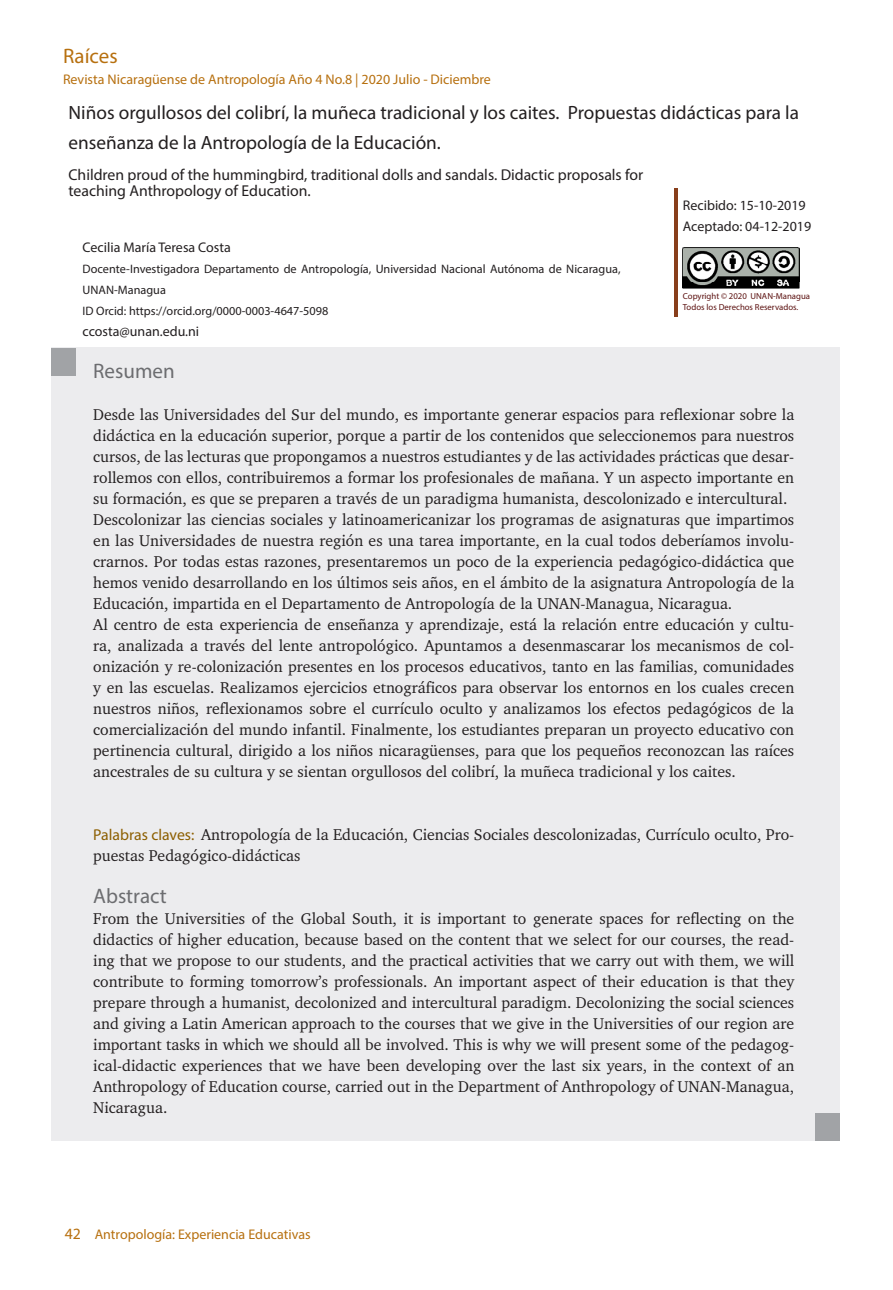
<style>
.page{position:relative;width:893px;height:1290px;background:#fff}
.page>*{position:absolute;margin:0;border:0;box-sizing:border-box;transform-origin:0 0}
.t1{font:21px "Myriad Pro";color:#6c6d70}
.t2{font:21px "Myriad Pro";color:#b7700f}
.t3{font:19.25px/29.8px "Myriad Pro";color:#231f20}
.t4{font:15.75px/21px "Charter";color:#231f20}
.t5{font:15.75px/15.8px "Myriad Pro";color:#231f20}
.t6{font:15.75px "Myriad Pro";color:#b7700f}
.t7{font:14px "Myriad Pro";color:#b7700f}
.t8{font:14px/21px "Myriad Pro";color:#231f20}
.t9{font:14px "Myriad Pro";color:#b47526}
.t10{font:12.25px/21px "Myriad Pro";color:#231f20}
.t11{font:8.75px/10.5px "Myriad Pro";color:#5c1211}
.s1{font-family:"Myriad Pro";color:#8c5e00}
.s2{font-size:15.75px}
</style>
<div class="page">
<div style="left:51px;top:347px;width:789px;height:794px;background:#ececee"></div>
<div style="left:51px;top:348px;width:25px;height:28px;background:#a1a3a6"></div>
<div style="left:815px;top:1113px;width:25px;height:28px;background:#a1a3a6"></div>
<hr style="left:674px;top:188px;width:4px;height:128px;background:#883e1b">
<img style="left:683px;top:247px;width:116px;height:41px">
<p class="t2" style="left:65px;top:43px;width:56px">Raíces</p>
<p class="t7" style="left:63px;top:71px;width:429px">Revista Nicaragüense de Antropología Año 4 No.8 | 2020 Julio - Diciembre</p>
<p class="t7" style="left:66px;top:71px;width:432px">Revista Nicaragüense de Antropología Año 4 No.8 | 2020 Julio - Diciembre</p>
<p class="t3" style="left:68px;top:98px;width:732px">Niños orgullosos del colibrí, la muñeca tradicional y los caites. Propuestas didácticas para la enseñanza de la Antropología de la Educación.</p>
<p class="t5" style="left:68px;top:166px;width:576px">Children proud of the hummingbird, traditional dolls and sandals. Didactic proposals for teaching Anthropology of Education.</p>
<p class="t8" style="left:683px;top:195px;width:130px">Recibido: 15-10-2019<br>Aceptado: 04-12-2019</p>
<p class="t8" style="left:83px;top:237px;width:150px">Cecilia María Teresa Costa</p>
<p class="t10" style="left:83px;top:258px;width:539px">Docente-Investigadora Departamento de Antropología, Universidad Nacional Autónoma de Nicaragua,<br>UNAN-Managua<br>ID Orcid: https://orcid.org/0000-0003-4647-5098</p>
<p class="t8" style="left:83px;top:321px;width:118px">ccosta@unan.edu.ni</p>
<p class="t11" style="left:683px;top:291px;width:129px">Copyright © 2020 UNAN-Managua<br>Todos los Derechos Reservados.</p>
<p class="t1" style="left:93px;top:358px;width:83px">Resumen</p>
<p class="t4" style="left:93px;top:404px;width:703px">Desde las Universidades del Sur del mundo, es importante generar espacios para reflexionar sobre la didáctica en la educación superior, porque a partir de los contenidos que seleccionemos para nuestros cursos, de las lecturas que propongamos a nuestros estudiantes y de las actividades prácticas que desar&shy;rollemos con ellos, contribuiremos a formar los profesionales de mañana. Y un aspecto importante en su formación, es que se preparen a través de un paradigma humanista, descolonizado e intercultural.<br>Descolonizar las ciencias sociales y latinoamericanizar los programas de asignaturas que impartimos en las Universidades de nuestra región es una tarea importante, en la cual todos deberíamos involu&shy;crarnos. Por todas estas razones, presentaremos un poco de la experiencia pedagógico-didáctica que hemos venido desarrollando en los últimos seis años, en el ámbito de la asignatura Antropología de la Educación, impartida en el Departamento de Antropología de la UNAN-Managua, Nicaragua.<br>Al centro de esta experiencia de enseñanza y aprendizaje, está la relación entre educación y cultu&shy;ra, analizada a través del lente antropológico. Apuntamos a desenmascarar los mecanismos de col&shy;onización y re-colonización presentes en los procesos educativos, tanto en las familias, comunidades y en las escuelas. Realizamos ejercicios etnográficos para observar los entornos en los cuales crecen nuestros niños, reflexionamos sobre el currículo oculto y analizamos los efectos pedagógicos de la comercialización del mundo infantil. Finalmente, los estudiantes preparan un proyecto educativo con pertinencia cultural, dirigido a los niños nicaragüenses, para que los pequeños reconozcan las raíces ancestrales de su cultura y se sientan orgullosos del colibrí, la muñeca tradicional y los caites.</p>
<p class="t4" style="left:93px;top:824px;width:702px"><span class="s1">Palabras claves:</span> Antropología de la Educación, Ciencias Sociales descolonizadas, Currículo oculto, Pro&shy;puestas Pedagógico-didácticas</p>
<p class="t1" style="left:93px;top:883px;width:75px">Abstract</p>
<p class="t4" style="left:93px;top:908px;width:703px;text-align:justify">From the Universities of the Global South, it is important to generate spaces for reflecting on the didactics of higher education, because based on the content that we select for our courses, the read&shy;ing that we propose to our students, and the practical activities that we carry out with them, we will contribute to forming tomorrow’s professionals. An important aspect of their education is that they prepare through a humanist, decolonized and intercultural paradigm. Decolonizing the social sciences and giving a Latin American approach to the courses that we give in the Universities of our region are important tasks in which we should all be involved. This is why we will present some of the pedagog&shy;ical-didactic experiences that we have been developing over the last six years, in the context of an Anthropology of Education course, carried out in the Department of Anthropology of UNAN-Managua, Nicaragua.</p>
<p class="t7" style="left:65px;top:1226px;width:247px"><span class="s2">42</span> Antropología: Experiencia Educativas</p>
<p class="t6" style="left:66px;top:1224px;width:10px">2</p>
<p class="t9" style="left:96px;top:1226px;width:220px">Antropología: Experiencia Educativas</p>
</div>
